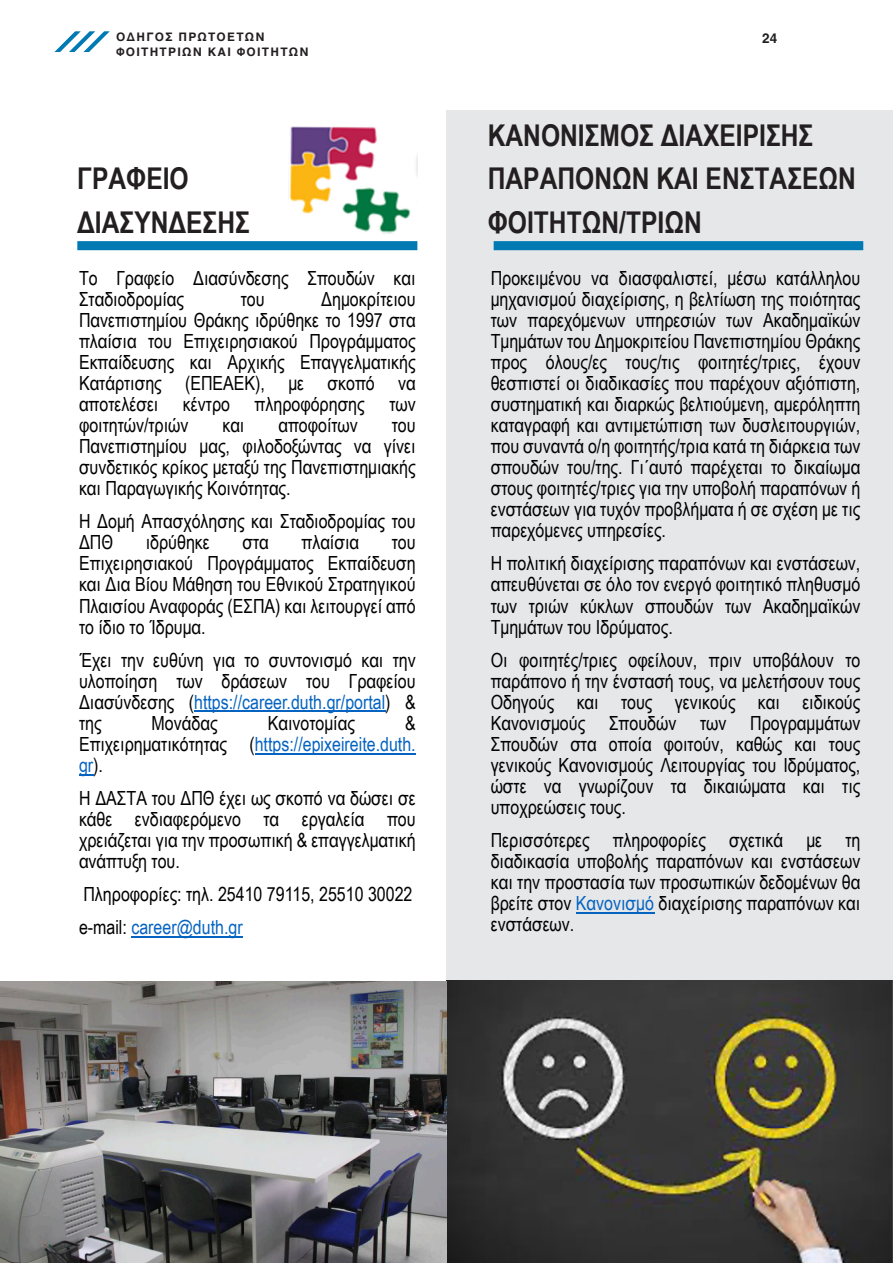
<style>
.page{position:relative;width:893px;height:1263px;background:#fff}
.page>*{position:absolute;margin:0;border:0;box-sizing:border-box;transform-origin:0 0}
.t1{font:700 30px/43.5px "Arial Narrow";color:#231f20}
.t2{font:19.5px/21px "Arial Narrow";color:#000;text-align:justify}
.t3{font:19.5px/21px "Arial Narrow";color:#0563c1;text-align:justify}
.t4{font:700 13.5px "Helvetica";color:#231f20}
.t5{font:700 12px "Helvetica";letter-spacing:.1em;color:#231f20}
.s1{color:#0563c1}
.s2{color:#000}
</style>
<div class="page">
<svg style="left:54px;top:31px;width:56px;height:21px"></svg>
<div style="left:446px;top:111px;width:447px;height:1152px;background:#e6e7e8"></div>
<img style="left:0;top:980px;width:893px;height:283px">
<div style="left:494px;top:241px;width:369px;height:9px;background:#017ab3"></div>
<hr style="left:194px;top:711px;width:191px;height:1px;background:#0563c1">
<hr style="left:255px;top:753px;width:161px;height:1px;background:#0563c1">
<svg style="left:79px;top:774px;width:14px;height:1px"></svg>
<hr style="left:131px;top:936px;width:112px;height:1px;background:#0563c1">
<div style="left:77px;top:241px;width:340px;height:9px;background:#017ab3"></div>
<hr style="left:576px;top:912px;width:78px;height:1px;background:#0563c1">
<img style="left:289px;top:127px;width:128px;height:106px">
<p class="t5" style="left:116px;top:32px;width:150px">ΟΔΗΓΟΣ ΠΡΩΤΟΕΤΩΝ</p>
<p class="t4" style="left:762px;top:32px;width:17px">24</p>
<p class="t5" style="left:116px;top:47px;width:194px">ΦΟΙΤΗΤΡΙΩΝ ΚΑΙ ΦΟΙΤΗΤΩΝ</p>
<h1 class="t1" style="left:77px;top:160px;width:174px">ΓΡΑΦΕΙΟ<br>ΔΙΑΣΥΝΔΕΣΗΣ</h1>
<p class="t2" style="left:79px;top:269px;width:338px">Το Γραφείο Διασύνδεσης Σπουδών και<br>Σταδιοδρομίας</p>
<p class="t2" style="left:79px;top:290px;width:338px;text-indent:242px">Δημοκρίτειου Πανεπιστημίου Θράκης ιδρύθηκε το 1997 στα πλαίσια του Επιχειρησιακού Προγράμματος Εκπαίδευσης και Αρχικής Επαγγελματικής Κατάρτισης (ΕΠΕΑΕΚ), με σκοπό να αποτελέσει</p>
<p class="t2" style="left:241px;top:290px;width:25px">του</p>
<p class="t2" style="left:183px;top:395px;width:49px">κέντρο</p>
<p class="t2" style="left:255px;top:395px;width:112px">πληροφόρησης</p>
<p class="t2" style="left:389px;top:395px;width:28px">των</p>
<p class="t2" style="left:79px;top:417px;width:111px">φοιτητών/τριών</p>
<p class="t2" style="left:222px;top:417px;width:24px">και</p>
<p class="t2" style="left:278px;top:417px;width:81px">αποφοίτων</p>
<p class="t2" style="left:79px;top:417px;width:338px;text-indent:313px">του Πανεπιστημίου μας, φιλοδοξώντας να γίνει συνδετικός κρίκος μεταξύ της Πανεπιστημιακής και Παραγωγικής Κοινότητας.</p>
<p class="t2" style="left:79px;top:513px;width:338px">Η Δομή Απασχόλησης και Σταδιοδρομίας του<br>ΔΠΘ</p>
<p class="t2" style="left:146px;top:534px;width:66px">ιδρύθηκε</p>
<p class="t2" style="left:242px;top:534px;width:28px">στα</p>
<p class="t2" style="left:301px;top:534px;width:59px">πλαίσια</p>
<p class="t2" style="left:79px;top:534px;width:338px;text-indent:313px">του Επιχειρησιακού Προγράμματος Εκπαίδευση και Δια Βίου Μάθηση του Εθνικού Στρατηγικού Πλαισίου Αναφοράς (ΕΣΠΑ) και λειτουργεί από το ίδιο το Ίδρυμα.</p>
<p class="t2" style="left:79px;top:651px;width:338px">Έχει την ευθύνη για το συντονισμό και την υλοποίηση των δράσεων του Γραφείου Διασύνδεσης (<span class="s1">https://career.duth.gr/portal</span>) &amp; της</p>
<p class="t3" style="left:79px;top:714px;width:338px;text-indent:326px"><span class="s2">&amp; Επιχειρηματικότητας (</span>https://epixeireite.duth. gr<span class="s2">).</span></p>
<p class="t2" style="left:79px;top:789px;width:338px">Η ΔΑΣΤΑ του ΔΠΘ έχει ως σκοπό να δώσει σε κάθε ενδιαφερόμενο τα εργαλεία που χρειάζεται για την προσωπική &amp; επαγγελματική ανάπτυξη του.</p>
<p class="t2" style="left:79px;top:879px;width:335px;line-height:33px">Πληροφορίες: τηλ. 25410 79115, 25510 30022 e-mail: <span class="s1">career@duth.gr</span></p>
<p class="t2" style="left:152px;top:714px;width:67px">Μονάδας</p>
<p class="t2" style="left:268px;top:714px;width:89px">Καινοτομίας</p>
<h1 class="t1" style="left:488px;top:116px;width:370px">ΚΑΝΟΝΙΣΜΟΣ ΔΙΑΧΕΙΡΙΣΗΣ<br>ΠΑΡΑΠΟΝΩΝ ΚΑΙ ΕΝΣΤΑΣΕΩΝ<br>ΦΟΙΤΗΤΩΝ/ΤΡΙΩΝ</h1>
<p class="t2" style="left:491px;top:269px;width:371px">Προκειμένου να διασφαλιστεί, μέσω κατάλληλου μηχανισμού διαχείρισης, η βελτίωση της ποιότητας των παρεχόμενων υπηρεσιών των Ακαδημαϊκών Τμημάτων του Δημοκριτείου Πανεπιστημίου Θράκης προς όλους/ες τους/τις φοιτητές/τριες, έχουν θεσπιστεί οι διαδικασίες που παρέχουν αξιόπιστη, συστηματική και διαρκώς βελτιούμενη, αμερόληπτη καταγραφή και αντιμετώπιση των δυσλειτουργιών, που συναντά ο/η φοιτητής/τρια κατά τη διάρκεια των σπουδών του/της. Γι΄αυτό παρέχεται το δικαίωμα στους φοιτητές/τριες για την υποβολή παραπόνων ή ενστάσεων για τυχόν προβλήματα ή σε σχέση με τις παρεχόμενες υπηρεσίες.</p>
<p class="t2" style="left:491px;top:555px;width:371px">Η πολιτική διαχείρισης παραπόνων και ενστάσεων, απευθύνεται σε όλο τον ενεργό φοιτητικό πληθυσμό των τριών κύκλων σπουδών των Ακαδημαϊκών Τμημάτων του Ιδρύματος.</p>
<p class="t2" style="left:491px;top:651px;width:371px">Οι φοιτητές/τριες οφείλουν, πριν υποβάλουν το παράπονο ή την ένστασή τους, να μελετήσουν τους Οδηγούς και τους γενικούς και ειδικούς Κανονισμούς Σπουδών των Προγραμμάτων Σπουδών στα οποία φοιτούν, καθώς και τους γενικούς Κανονισμούς Λειτουργίας του Ιδρύματος, ώστε να γνωρίζουν τα δικαιώματα και τις υποχρεώσεις τους.</p>
<p class="t2" style="left:491px;top:831px;width:371px">Περισσότερες πληροφορίες σχετικά με τη διαδικασία υποβολής παραπόνων και ενστάσεων και την προστασία των προσωπικών δεδομένων θα βρείτε στον <span class="s1">Κανονισμό</span> διαχείρισης παραπόνων και ενστάσεων.</p>
</div>
